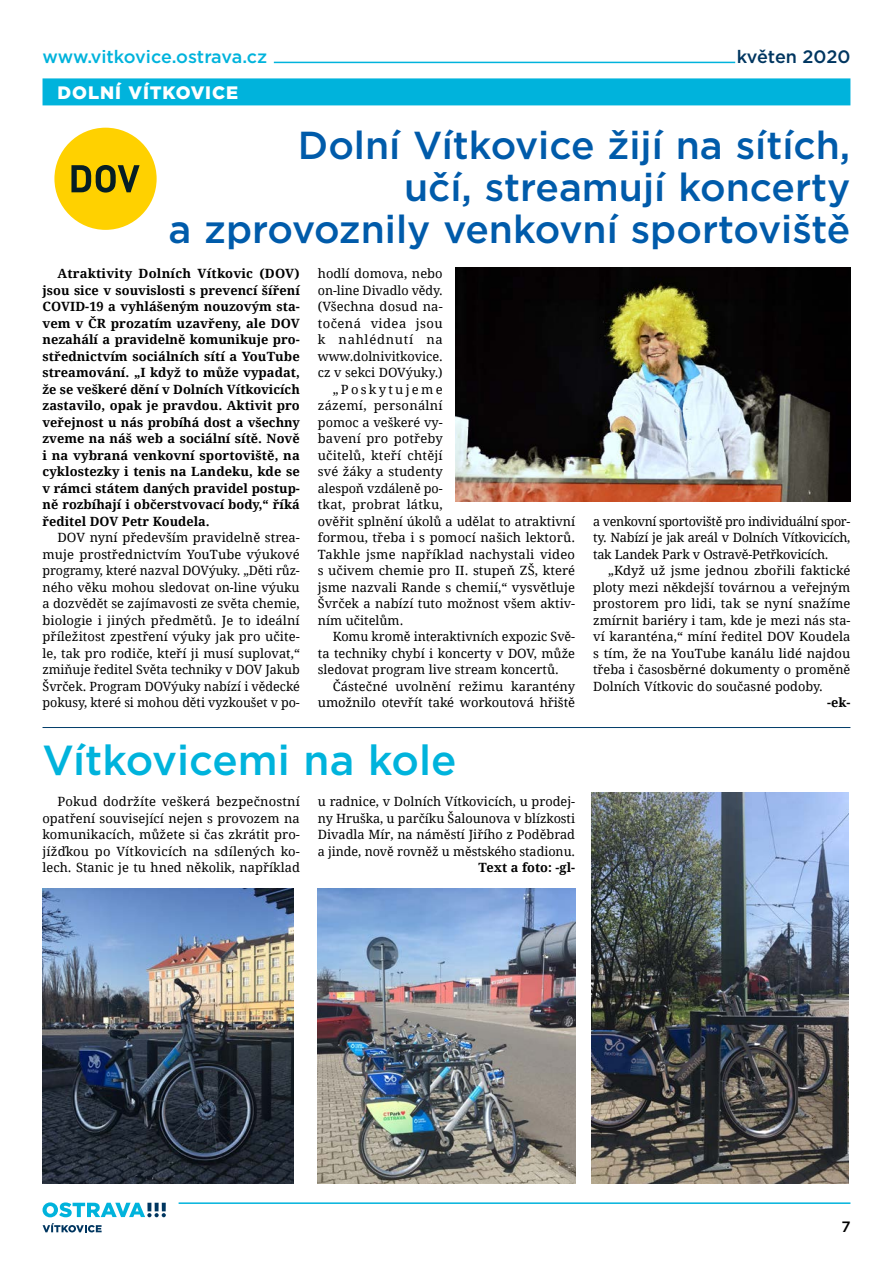
<style>
.page{position:relative;width:893px;height:1263px;background:#fff}
.page>*{position:absolute;margin:0;border:0;box-sizing:border-box;transform-origin:0 0}
.t1{font:500 42px "Gotham";color:#00b3dc}
.t2{font:500 39px/42px "Gotham";color:#005baa;text-align:right}
.t3{font:500 18px "Gotham";letter-spacing:-.01em;color:#00b3dc}
.t4{font:900 18px "Gotham";letter-spacing:.05em;color:#fff}
.t5{font:500 18px "Gotham";letter-spacing:-.005em;color:#003660}
.t6{font:500 15px "Gotham";color:#000}
.t7{font:12.75px/16.5px "Droid Serif";color:#000;text-align:justify}
.t8{font:700 12.75px/16.5px "Droid Serif";color:#000;text-align:justify}
.t9{font:12.75px "Droid Serif";letter-spacing:.02em;color:#000}
.t10{font:12.75px "Droid Serif";letter-spacing:.035em;color:#000}
.t11{font:12.75px "Droid Serif";letter-spacing:.055em;color:#000}
.t12{font:12.75px "Droid Serif";letter-spacing:.175em;color:#000}
</style>
<div class="page">
<svg style="left:43px;top:1202px;width:123px;height:15px"></svg>
<svg style="left:43px;top:1223px;width:59px;height:9px"></svg>
<hr style="left:179px;top:1202px;width:671px;height:2px;background:#00b3dc">
<hr style="left:274px;top:62px;width:461px;height:1px;background:#00b3dc">
<div style="left:43px;top:78px;width:807px;height:27px;background:#00b3dc"></div>
<img style="left:455px;top:268px;width:395px;height:233px">
<img style="left:43px;top:889px;width:250px;height:294px">
<img style="left:318px;top:889px;width:257px;height:294px">
<img style="left:591px;top:793px;width:257px;height:390px">
<hr style="left:43px;top:727px;width:807px;height:1px;background:#003c69">
<svg style="left:54px;top:128px;width:103px;height:102px"></svg>
<h3 class="t3" style="left:43px;top:45px;width:226px">www.vitkovice.ostrava.cz</h3>
<h3 class="t4" style="left:58px;top:83px;width:182px">DOLNÍ VÍTKOVICE</h3>
<h3 class="t5" style="left:737px;top:45px;width:115px">květen 2020</h3>
<h2 class="t2" style="left:168px;top:124px;width:683px">Dolní Vítkovice žijí na sítích,<br>učí, streamují koncerty<br>a zprovoznily venkovní sportoviště</h2>
<p class="t8" style="left:43px;top:265px;width:259px;text-indent:15px">Atraktivity Dolních Vítkovic (DOV) jsou sice v souvislosti s prevencí šíření COVID-19 a vyhlášeným nouzovým sta&shy;vem v ČR prozatím uzavřeny, ale DOV nezahálí a pravidelně komunikuje pro&shy;střednictvím sociálních sítí a YouTube streamování. „I když to může vypadat, že se veškeré dění v Dolních Vítkovicích zastavilo, opak je pravdou. Aktivit pro veřejnost u nás probíhá dost a všechny zveme na náš web a sociální sítě. Nově i na vybraná venkovní sportoviště, na cyklostezky i tenis na Landeku, kde se v rámci státem daných pravidel postup&shy;ně rozbíhají i občerstvovací body,“ říká ředitel DOV Petr Koudela.</p>
<p class="t7" style="left:43px;top:529px;width:259px;text-indent:15px">DOV nyní především pravidelně strea&shy;muje prostřednictvím YouTube výukové programy, které nazval DOVýuky. „Děti růz&shy;ného věku mohou sledovat on-line výuku a dozvědět se zajímavosti ze světa chemie, biologie i jiných předmětů. Je to ideální příležitost zpestření výuky jak pro učite&shy;le, tak pro rodiče, kteří ji musí suplovat,“ zmiňuje ředitel Světa techniky v DOV Jakub Švrček. Program DOVýuky nabízí i vědecké pokusy, které si mohou děti vyzkoušet v po-</p>
<p class="t7" style="left:318px;top:265px;width:126px">hodlí domova, nebo</p>
<p class="t7" style="left:318px;top:282px;width:126px">on-line Divadlo vědy.</p>
<p class="t7" style="left:318px;top:298px;width:126px">(Všechna dosud na-</p>
<p class="t10" style="left:318px;top:314px;width:126px">točená videa jsou</p>
<p class="t11" style="left:318px;top:331px;width:126px">k nahlédnutí na</p>
<p class="t7" style="left:318px;top:348px;width:126px">www.dolnivitkovice.</p>
<p class="t7" style="left:318px;top:364px;width:126px">cz v sekci DOVýuky.)</p>
<p class="t12" style="left:333px;top:380px;width:111px">„Poskytujeme</p>
<p class="t9" style="left:318px;top:397px;width:126px">zázemí, personální</p>
<p class="t7" style="left:318px;top:414px;width:126px">pomoc a veškeré vy-</p>
<p class="t7" style="left:318px;top:430px;width:126px">bavení pro potřeby</p>
<p class="t7" style="left:318px;top:447px;width:126px">učitelů, kteří chtějí</p>
<p class="t7" style="left:318px;top:463px;width:126px">své žáky a studenty</p>
<p class="t7" style="left:318px;top:480px;width:126px">alespoň vzdáleně po-</p>
<p class="t7" style="left:318px;top:496px;width:126px">tkat, probrat látku,</p>
<p class="t7" style="left:318px;top:513px;width:259px">ověřit splnění úkolů a udělat to atraktivní</p>
<p class="t7" style="left:318px;top:529px;width:259px">formou, třeba i s pomocí našich lektorů.</p>
<p class="t7" style="left:318px;top:546px;width:259px">Takhle jsme například nachystali video</p>
<p class="t7" style="left:318px;top:562px;width:259px">s učivem chemie pro II. stupeň ZŠ, které</p>
<p class="t7" style="left:318px;top:579px;width:259px">jsme nazvali Rande s chemií,“ vysvětluje</p>
<p class="t7" style="left:318px;top:595px;width:259px">Švrček a nabízí tuto možnost všem aktiv-</p>
<p class="t7" style="left:318px;top:612px;width:87px">ním učitelům.</p>
<p class="t7" style="left:333px;top:628px;width:244px">Komu kromě interaktivních expozic Svě-</p>
<p class="t7" style="left:318px;top:645px;width:259px">ta techniky chybí i koncerty v DOV, může</p>
<p class="t7" style="left:318px;top:661px;width:243px">sledovat program live stream koncertů.</p>
<p class="t7" style="left:333px;top:678px;width:244px">Částečné uvolnění režimu karantény</p>
<p class="t7" style="left:318px;top:694px;width:259px">umožnilo otevřít také workoutová hřiště</p>
<h1 class="t1" style="left:43px;top:733px;width:416px">Vítkovicemi na kole</h1>
<p class="t7" style="left:43px;top:793px;width:259px;text-indent:15px">Pokud dodržíte veškerá bezpečnostní opatření související nejen s provozem na komunikacích, můžete si čas zkrátit pro&shy;jížďkou po Vítkovicích na sdílených ko&shy;lech. Stanic je tu hned několik, například</p>
<p class="t7" style="left:318px;top:793px;width:259px">u radnice, v Dolních Vítkovicích, u prodej&shy;ny Hruška, u parčíku Šalounova v blízkosti Divadla Mír, na náměstí Jiřího z Poděbrad a jinde, nově rovněž u městského stadionu.</p>
<p class="t8" style="left:479px;top:859px;width:98px">Text a foto: -gl-</p>
<p class="t7" style="left:593px;top:513px;width:259px">a venkovní sportoviště pro individuální spor&shy;ty. Nabízí je jak areál v Dolních Vítkovicích, tak Landek Park v Ostravě-Petřkovicích.</p>
<p class="t7" style="left:593px;top:562px;width:259px;text-indent:15px">„Když už jsme jednou zbořili faktické ploty mezi někdejší továrnou a veřejným prostorem pro lidi, tak se nyní snažíme zmírnit bariéry i tam, kde je mezi nás sta&shy;ví karanténa,“ míní ředitel DOV Koudela s tím, že na YouTube kanálu lidé najdou třeba i časosběrné dokumenty o proměně Dolních Vítkovic do současné podoby.</p>
<p class="t8" style="left:827px;top:694px;width:25px">-ek-</p>
<p class="t6" style="left:841px;top:1217px;width:11px">7</p>
</div>
